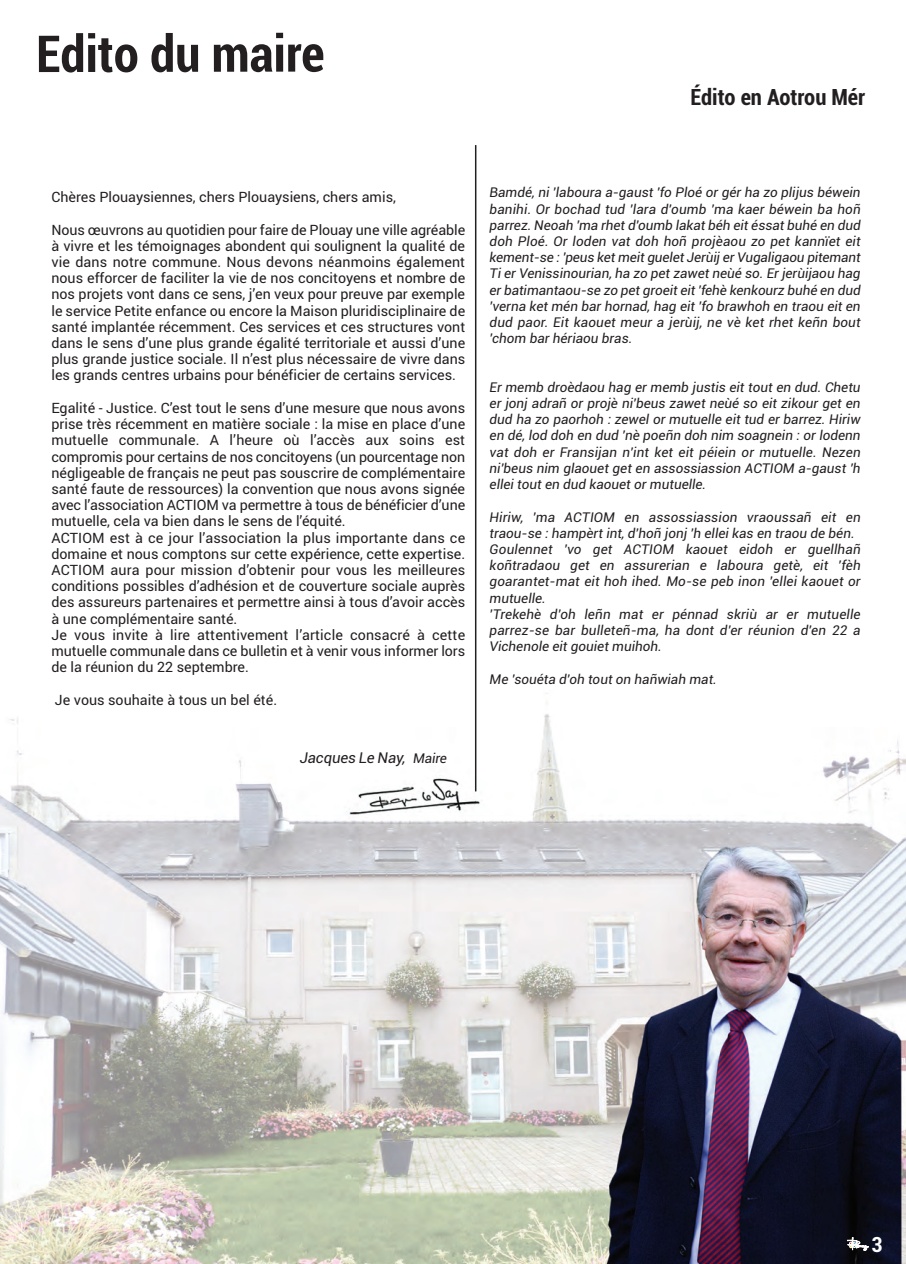
<style>
.page{position:relative;width:906px;height:1264px;background:#fff}
.page>*{position:absolute;margin:0;border:0;box-sizing:border-box;transform-origin:0 0}
.t1{font:700 condensed 51px "Roboto";color:#231f20}
.t2{font:700 condensed 22.5px "Roboto";color:#231f20}
.t3{font:700 condensed 21px "Roboto";color:#fff}
.t4{font:italic 15px "Roboto";letter-spacing:-.01em;color:#231f20}
.t5{font:14.25px/16.2px "Roboto";color:#231f20;text-align:justify}
.t6{font:italic 13.5px/16.2px "Roboto";letter-spacing:.01em;color:#231f20;text-align:justify}
.s1{font-size:13.5px}
</style>
<div class="page">
<img style="left:0;top:685px;width:906px;height:578px">
<hr style="left:475px;top:145px;width:1px;height:646px;background:#231f20">
<svg style="left:847px;top:1237px;width:22px;height:13px"></svg>
<svg style="left:0;top:1260px;width:3px;height:4px"></svg>
<h1 class="t1" style="left:36px;top:24px;width:290px">Edito du maire</h1>
<h2 class="t2" style="left:690px;top:84px;width:176px">Édito en Aotrou Mér</h2>
<p class="t5" style="left:51px;top:189px;width:346px">Chères Plouaysiennes, chers Plouaysiens, chers amis,</p>
<p class="t5" style="left:51px;top:221px;width:415px">Nous œuvrons au quotidien pour faire de Plouay une ville agréable à vivre et les témoignages abondent qui soulignent la qualité de vie dans notre commune. Nous devons néanmoins également nous efforcer de faciliter la vie de nos concitoyens et nombre de nos projets vont dans ce sens, j’en veux pour preuve par exemple le service Petite enfance ou encore la Maison pluridisciplinaire de santé implantée récemment. Ces services et ces structures vont dans le sens d’une plus grande égalité territoriale et aussi d’une plus grande justice sociale. Il n’est plus nécessaire de vivre dans les grands centres urbains pour bénéficier de certains services.</p>
<p class="t5" style="left:51px;top:400px;width:415px;text-align:left">Egalité - Justice. C’est tout le sens d’une mesure que nous avons prise très récemment en matière sociale : la mise en place d’une mutuelle communale. A l’heure où l’accès aux soins est compromis pour certains de nos concitoyens (un pourcentage non négligeable de français ne peut pas souscrire de complémentaire santé faute de ressources) la convention que nous avons signée avec l’association ACTIOM va permettre à tous de bénéficier d’une mutuelle, cela va bien dans le sens de l’équité.<br>ACTIOM est à ce jour l’association la plus importante dans ce domaine et nous comptons sur cette expérience, cette expertise.<br>ACTIOM aura pour mission d’obtenir pour vous les meilleures conditions possibles d’adhésion et de couverture sociale auprès des assureurs partenaires et permettre ainsi à tous d’avoir accès à une complémentaire santé.<br>Je vous invite à lire attentivement l’article consacré à cette mutuelle communale dans ce bulletin et à venir vous informer lors de la réunion du 22 septembre.</p>
<p class="t5" style="left:55px;top:691px;width:224px">Je vous souhaite à tous un bel été.</p>
<p class="t4" style="left:300px;top:748px;width:149px">Jacques Le Nay, <span class="s1">Maire</span></p>
<p class="t6" style="left:490px;top:184px;width:373px">Bamdé, ni 'laboura a-gaust 'fo Ploé or gér ha zo plijus béwein banihi. Or bochad tud 'lara d'oumb 'ma kaer béwein ba hoñ parrez. Neoah 'ma rhet d'oumb lakat béh eit éssat buhé en dud doh Ploé. Or loden vat doh hoñ projèaou zo pet kannïet eit kement-se : 'peus ket meit guelet Jerùij er Vugaligaou pitemant Ti er Venissinourian, ha zo pet zawet neùé so. Er jerùijaou hag er batimantaou-se zo pet groeit eit 'fehè kenkourz buhé en dud 'verna ket mén bar hornad, hag eit 'fo brawhoh en traou eit en dud paor. Eit kaouet meur a jerùij, ne vè ket rhet keñn bout 'chom bar hériaou bras.</p>
<p class="t6" style="left:490px;top:379px;width:373px">Er memb droèdaou hag er memb justis eit tout en dud. Chetu er jonj adrañ or projè ni'beus zawet neùé so eit zikour get en dud ha zo paorhoh : zewel or mutuelle eit tud er barrez. Hiriw en dé, lod doh en dud 'nè poeñn doh nim soagnein : or lodenn vat doh er Fransijan n'int ket eit péiein or mutuelle. Nezen ni'beus nim glaouet get en assossiassion ACTIOM a-gaust 'h ellei tout en dud kaouet or mutuelle.</p>
<p class="t6" style="left:490px;top:508px;width:373px;text-align:left">Hiriw, 'ma ACTIOM en assossiassion vraoussañ eit en traou-se : hampèrt int, d'hoñ jonj 'h ellei kas en traou de bén.<br>Goulennet 'vo get ACTIOM kaouet eidoh er guellhañ koñtradaou get en assurerian e laboura getè, eit 'fèh goarantet-mat eit hoh ihed. Mo-se peb inon 'ellei kaouet or mutuelle.<br>'Trekehè d'oh leñn mat er pénnad skriù ar er mutuelle parrez-se bar bulleteñ-ma, ha dont d'er réunion d'en 22 a Vichenole eit gouiet muihoh.</p>
<p class="t6" style="left:490px;top:670px;width:229px">Me 'souéta d'oh tout on hañwiah mat.</p>
<h3 class="t3" style="left:872px;top:1232px;width:13px">3</h3>
</div>
